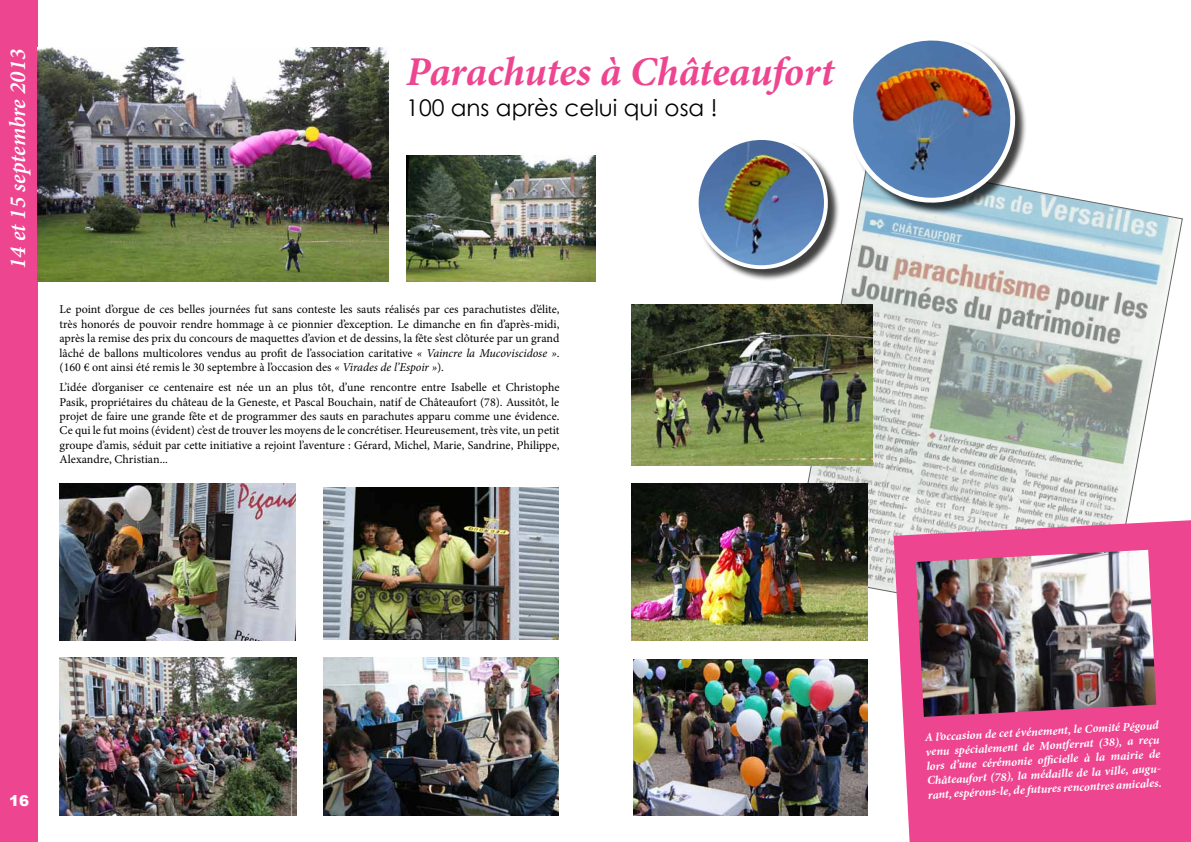
<style>
.page{position:relative;width:1191px;height:842px;background:#fff}
.page>*{position:absolute;margin:0;border:0;box-sizing:border-box;transform-origin:0 0}
.t1{font:italic 700 41px "Minion Pro";letter-spacing:-.005em;color:#ee4590}
.t2{font:23px "Century Gothic";color:#000}
.t3{font:italic 600 23px "Minion Pro";color:#fff}
.t4{font:900 15px "Arial";color:#fff}
.t5{font:12px/14.4px "Minion Pro";color:#000;text-align:justify}
.t6{font:italic 700 12px/14.4px "Minion Pro";color:#fff}
.s1{font-style:italic}
</style>
<div class="page">
<svg style="left:790px;top:189px;width:392px;height:443px;background:#c9d1ce"></svg>
<img style="left:60px;top:483px;width:235px;height:158px">
<div style="left:0;top:0;width:38px;height:842px;background:#ee4590"></div>
<svg style="left:893px;top:520px;width:298px;height:322px;background:#ed5498"></svg>
<img style="left:915px;top:550px;width:241px;height:167px">
<img style="left:60px;top:658px;width:236px;height:157px">
<img style="left:631px;top:305px;width:241px;height:160px">
<img style="left:406px;top:155px;width:189px;height:126px">
<img style="left:38px;top:47px;width:351px;height:234px">
<div style="left:850px;top:37px;width:177px;height:178px;background:#000;opacity:.75"></div>
<img style="left:840px;top:37px;width:186px;height:171px">
<div style="left:696px;top:138px;width:144px;height:144px;background:#000;opacity:.75"></div>
<img style="left:696px;top:138px;width:135px;height:135px">
<img style="left:323px;top:487px;width:235px;height:153px">
<img style="left:323px;top:658px;width:235px;height:157px">
<img style="left:633px;top:659px;width:234px;height:156px">
<img style="left:631px;top:483px;width:236px;height:158px">
<h2 class="t3" style="left:2px;top:269px;width:222px;rotate:-90deg">14 et 15 septembre 2013</h2>
<h1 class="t1" style="left:406px;top:43px;width:429px">Parachutes à Châteaufort</h1>
<h2 class="t2" style="left:406px;top:91px;width:313px">100 ans après celui qui osa !</h2>
<p class="t5" style="left:60px;top:302px;width:501px">Le point d’orgue de ces belles journées fut sans conteste les sauts réalisés par ces parachutistes d’élite, très honorés de pouvoir rendre hommage à ce pionnier d’exception. Le dimanche en fin d’après-midi, après la remise des prix du concours de maquettes d’avion et de dessins, la fête s’est clôturée par un grand lâché de ballons multicolores vendus au profit de l’association caritative <span class="s1">« Vaincre la Mucoviscidose »</span>. (160 € ont ainsi été remis le 30 septembre à l’occasion des <span class="s1">« Virades de l’Espoir »</span>).</p>
<p class="t5" style="left:60px;top:380px;width:501px">L’idée d’organiser ce centenaire est née un an plus tôt, d’une rencontre entre Isabelle et Christophe Pasik, propriétaires du château de la Geneste, et Pascal Bouchain, natif de Châteaufort (78). Aussitôt, le projet de faire une grande fête et de programmer des sauts en parachutes apparu comme une évidence.<br>Ce qui le fut moins (évident) c’est de trouver les moyens de le concrétiser. Heureusement, très vite, un petit groupe d’amis, séduit par cette initiative a rejoint l’aventure : Gérard, Michel, Marie, Sandrine, Philippe, Alexandre, Christian...</p>
<p class="t4" style="left:9px;top:790px;width:22px">16</p>
<p class="t6" style="left:924px;top:730px;width:237px;rotate:-3deg">A l’occasion de cet événement, le Comité Pégoud venu spécialement de Montferrat (38), a reçu lors d’une cérémonie offi cielle à la mairie de Châteaufort (78), la médaille de la ville, augu&shy;rant, espérons-le, de futures rencontres amicales.</p>
</div>
